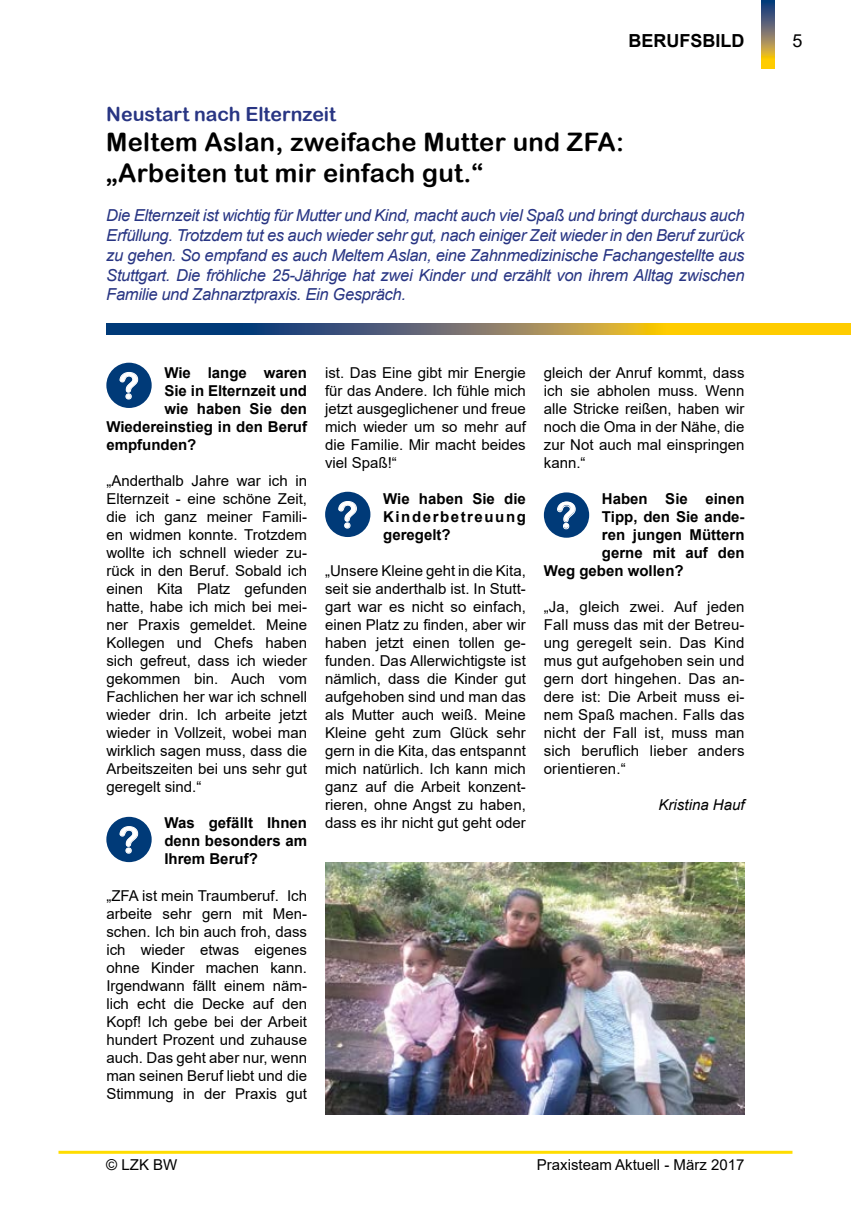
<style>
.page{position:relative;width:851px;height:1221px;background:#fff}
.page>*{position:absolute;margin:0;border:0;box-sizing:border-box;transform-origin:0 0}
.t1{font:36px "Arial Rounded MT Bold";color:#fff}
.t2{font:25.5px/30.6px "Arial Rounded MT Bold";letter-spacing:.01em;color:#000}
.t3{font:19.5px "Arial Rounded MT Bold";color:#283583}
.t4{font:700 18px "Arial";color:#000}
.t5{font:18px "Arial";color:#000}
.t6{font:italic 16.5px/19.8px "Arial";letter-spacing:-.02em;color:#283583;text-align:justify}
.t7{font:15px/18px "Arial";color:#000;text-align:justify}
.t8{font:700 15px/18px "Arial";color:#000;text-align:justify}
.t9{font:italic 15px "Arial";color:#000}
</style>
<div class="page">
<hr style="left:58px;top:1150px;width:734px;height:3px;background:#fd0">
<svg style="left:761px;top:0;width:13px;height:69px"></svg>
<div style="left:106px;top:362px;width:46px;height:46px;background:#003a78;border-radius:50%"></div>
<svg style="left:119px;top:371px;width:19px;height:29px"></svg>
<div style="left:325px;top:491px;width:45px;height:46px;background:#003a78;border-radius:50%"></div>
<svg style="left:338px;top:501px;width:19px;height:28px"></svg>
<svg style="left:106px;top:323px;width:744px;height:11px;background:#85804d"></svg>
<img style="left:325px;top:862px;width:419px;height:252px">
<div style="left:543px;top:492px;width:46px;height:45px;background:#003a78;border-radius:50%"></div>
<svg style="left:557px;top:501px;width:19px;height:28px"></svg>
<div style="left:106px;top:816px;width:46px;height:46px;background:#003a78;border-radius:50%"></div>
<svg style="left:119px;top:826px;width:19px;height:27px"></svg>
<p class="t4" style="left:628px;top:28px;width:117px">BERUFSBILD</p>
<h3 class="t3" style="left:106px;top:102px;width:231px">Neustart nach Elternzeit</h3>
<h2 class="t2" style="left:106px;top:126px;width:519px">Meltem Aslan, zweifache Mutter und ZFA: „Arbeiten tut mir einfach gut.“</h2>
<p class="t6" style="left:106px;top:206px;width:639px">Die Elternzeit ist wichtig für Mutter und Kind, macht auch viel Spaß und bringt durchaus auch Erfüllung. Trotzdem tut es auch wieder sehr gut, nach einiger Zeit wieder in den Beruf zurück zu gehen. So empfand es auch Meltem Aslan, eine Zahnmedizinische Fachangestellte aus Stuttgart. Die fröhliche 25-Jährige hat zwei Kinder und erzählt von ihrem Alltag zwischen Familie und Zahnarztpraxis. Ein Gespräch.</p>
<p class="t8" style="left:164px;top:364px;width:144px">Wie lange waren</p>
<p class="t8" style="left:164px;top:382px;width:144px">Sie in Elternzeit und</p>
<p class="t8" style="left:164px;top:400px;width:144px">wie haben Sie den</p>
<p class="t8" style="left:106px;top:418px;width:202px">Wiedereinstieg in den Beruf</p>
<p class="t8" style="left:106px;top:436px;width:91px">empfunden?</p>
<p class="t7" style="left:106px;top:472px;width:202px">„Anderthalb Jahre war ich in Elternzeit - eine schöne Zeit, die ich ganz meiner Famili&shy;en widmen konnte. Trotzdem wollte ich schnell wieder zu&shy;rück in den Beruf. Sobald ich einen Kita Platz gefunden hatte, habe ich mich bei mei&shy;ner Praxis gemeldet. Meine Kollegen und Chefs haben sich gefreut, dass ich wieder gekommen bin. Auch vom Fachlichen her war ich schnell wieder drin. Ich arbeite jetzt wieder in Vollzeit, wobei man wirklich sagen muss, dass die Arbeitszeiten bei uns sehr gut geregelt sind.“</p>
<p class="t8" style="left:164px;top:814px;width:144px">Was gefällt Ihnen denn besonders am Ihrem Beruf?</p>
<p class="t7" style="left:106px;top:886px;width:202px">„ZFA ist mein Traumberuf. Ich arbeite sehr gern mit Men&shy;schen. Ich bin auch froh, dass ich wieder etwas eigenes ohne Kinder machen kann.<br>Irgendwann fällt einem näm&shy;lich echt die Decke auf den Kopf! Ich gebe bei der Arbeit hundert Prozent und zuhause auch. Das geht aber nur, wenn man seinen Beruf liebt und die Stimmung in der Praxis gut</p>
<h1 class="t1" style="left:118px;top:364px;width:22px">?</h1>
<h1 class="t1" style="left:118px;top:818px;width:22px">?</h1>
<p class="t7" style="left:325px;top:364px;width:202px">ist. Das Eine gibt mir Energie für das Andere. Ich fühle mich jetzt ausgeglichener und freue mich wieder um so mehr auf die Familie. Mir macht beides viel Spaß!“</p>
<h1 class="t1" style="left:337px;top:493px;width:22px">?</h1>
<p class="t8" style="left:383px;top:490px;width:144px">Wie haben Sie die Kinderbetreuung geregelt?</p>
<p class="t7" style="left:325px;top:562px;width:202px">„Unsere Kleine geht in die Kita, seit sie anderthalb ist. In Stutt&shy;gart war es nicht so einfach, einen Platz zu finden, aber wir haben jetzt einen tollen ge&shy;funden. Das Allerwichtigste ist nämlich, dass die Kinder gut aufgehoben sind und man das als Mutter auch weiß. Meine Kleine geht zum Glück sehr gern in die Kita, das entspannt mich natürlich. Ich kann mich ganz auf die Arbeit konzent&shy;rieren, ohne Angst zu haben, dass es ihr nicht gut geht oder</p>
<p class="t7" style="left:543px;top:364px;width:202px">gleich der Anruf kommt, dass ich sie abholen muss. Wenn alle Stricke reißen, haben wir noch die Oma in der Nähe, die zur Not auch mal einspringen kann.“</p>
<p class="t8" style="left:602px;top:490px;width:144px">Haben Sie einen</p>
<p class="t8" style="left:602px;top:508px;width:144px">Tipp, den Sie ande-</p>
<p class="t8" style="left:602px;top:526px;width:144px">ren jungen Müttern</p>
<p class="t8" style="left:602px;top:544px;width:144px">gerne mit auf den</p>
<p class="t8" style="left:543px;top:562px;width:141px">Weg geben wollen?</p>
<p class="t7" style="left:543px;top:598px;width:202px">„Ja, gleich zwei. Auf jeden Fall muss das mit der Betreu&shy;ung geregelt sein. Das Kind mus gut aufgehoben sein und gern dort hingehen. Das an&shy;dere ist: Die Arbeit muss ei&shy;nem Spaß machen. Falls das nicht der Fall ist, muss man sich beruflich lieber anders orientieren.“</p>
<p class="t9" style="left:658px;top:795px;width:87px">Kristina Hauf</p>
<h1 class="t1" style="left:556px;top:494px;width:22px">?</h1>
<p class="t7" style="left:106px;top:1155px;width:73px">© LZK BW</p>
<p class="t7" style="left:536px;top:1155px;width:209px">Praxisteam Aktuell - März 2017</p>
<p class="t5" style="left:792px;top:28px;width:12px">5</p>
</div>
